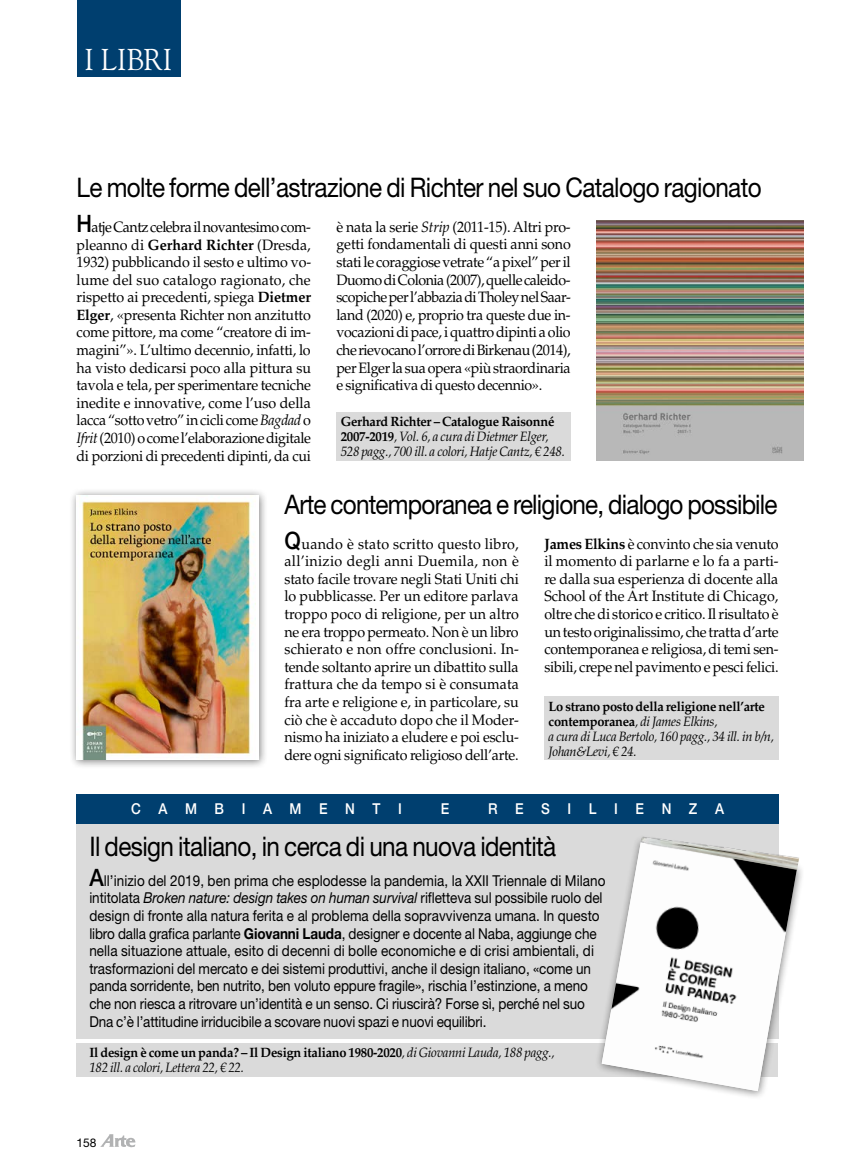
<style>
.page{position:relative;width:851px;height:1170px;background:#fff}
.page>*{position:absolute;margin:0;border:0;box-sizing:border-box;transform-origin:0 0}
.t1{font:30px "Goudy Std";color:#fff;scale:.95 1}
.t2{font:27px "Helvetica Neue LT Std";letter-spacing:-.025em;color:#000;scale:.9 1}
.t3{font:15px/17.5px "Palatino LT Std";letter-spacing:-.02em;color:#000;text-align:justify;scale:.95 1}
.t4{font:15px/17.5px "Helvetica Neue LT Std";letter-spacing:-.005em;color:#000;scale:.9 1}
.t5{font:500 15px "Helvetica Neue LT Std";letter-spacing:1.3em;color:#fff;scale:.9 1}
.t6{font:italic 13.5px/15px "Palatino LT Std";letter-spacing:-.02em;color:#000;scale:.95 1}
.t7{font:12px "Helvetica Neue LT Std";color:#000}
.s1{font-family:"Helvetica Neue LT Std";font-weight:500;font-size:24px}
.s2{font-weight:700}
.s3{font-style:italic}
.s4{font-weight:700;font-style:normal}
.s5{font-weight:500;font-size:24px}
</style>
<div class="page">
<div style="left:69px;top:487px;width:199px;height:281px;background:#000;opacity:.5"></div>
<img style="left:77px;top:495px;width:179px;height:264px">
<img style="left:596px;top:221px;width:207px;height:239px">
<div style="left:77px;top:795px;width:701px;height:243px;background:#dadada"></div>
<div style="left:77px;top:1042px;width:701px;height:34px;background:#dadada"></div>
<div style="left:77px;top:794px;width:701px;height:29px;background:#003f6f"></div>
<div style="left:544px;top:696px;width:234px;height:63px;background:#dadada"></div>
<div style="left:594px;top:834px;width:211px;height:265px;background:#000;opacity:.5"></div>
<img style="left:601px;top:842px;width:195px;height:248px">
<div style="left:336px;top:412px;width:234px;height:48px;background:#dadada"></div>
<img style="left:640px;top:829px;width:159px;height:41px">
<svg style="left:100px;top:1134px;width:35px;height:13px"></svg>
<div style="left:77px;top:0;width:103px;height:77px;background:#003f6f"></div>
<h1 class="t1" style="left:84px;top:40px;width:94px">I LIBRI</h1>
<h2 class="t2" style="left:77px;top:171px;width:762px">Le molte forme dell’astrazione di Richter nel suo Catalogo ragionato</h2>
<p class="t3" style="left:77px;top:218px;width:248px"><span class="s1">H</span>atje Cantz celebra il novantesimo com&shy;pleanno di <span class="s2">Gerhard Richter</span> (Dresda, 1932) pubblicando il sesto e ultimo vo&shy;lume del suo catalogo ragionato, che rispetto ai precedenti, spiega <span class="s2">Dietmer Elger</span>, «presenta Richter non anzitutto come pittore, ma come “creatore di im&shy;magini”». L’ultimo decennio, infatti, lo ha visto dedicarsi poco alla pittura su tavola e tela, per sperimentare tecniche inedite e innovative, come l’uso della lacca “sotto vetro” in cicli come <span class="s3">Bagdad</span> o <span class="s3">Ifrit</span> (2010) o come l’elaborazione digitale di porzioni di precedenti dipinti, da cui</p>
<p class="t3" style="left:336px;top:218px;width:248px">è nata la serie <span class="s3">Strip</span> (2011-15). Altri pro&shy;getti fondamentali di questi anni sono stati le coraggiose vetrate “a pixel” per il Duomo di Colonia (2007), quelle caleido&shy;scopiche per l’abbazia di Tholey nel Saar&shy;land (2020) e, proprio tra queste due in&shy;vocazioni di pace, i quattro dipinti a olio che rievocano l’orrore di Birkenau (2014), per Elger la sua opera «più straordinaria e significativa di questo decennio».</p>
<p class="t6" style="left:340px;top:414px;width:237px"><span class="s4">Gerhard Richter – Catalogue Raisonné<br>2007-2019</span>, Vol. 6, a cura di Dietmer Elger,<br>528 pagg., 700 ill. a colori, Hatje Cantz, € 248.</p>
<h2 class="t2" style="left:284px;top:488px;width:549px">Arte contemporanea e religione, dialogo possibile</h2>
<p class="t3" style="left:284px;top:535px;width:248px"><span class="s1">Q</span>uando è stato scritto questo libro, all’inizio degli anni Duemila, non è stato facile trovare negli Stati Uniti chi lo pubblicasse. Per un editore parlava troppo poco di religione, per un altro ne era troppo permeato. Non è un libro schierato e non offre conclusioni. In&shy;tende soltanto aprire un dibattito sulla frattura che da tempo si è consumata fra arte e religione e, in particolare, su ciò che è accaduto dopo che il Moder&shy;nismo ha iniziato a eludere e poi esclu&shy;dere ogni significato religioso dell’arte.</p>
<p class="t3" style="left:544px;top:535px;width:248px"><span class="s2">James Elkins</span> è convinto che sia venuto il momento di parlarne e lo fa a parti&shy;re dalla sua esperienza di docente alla School of the Art Institute di Chicago, oltre che di storico e critico. Il risultato è un testo originalissimo, che tratta d’arte contemporanea e religiosa, di temi sen&shy;sibili, crepe nel pavimento e pesci felici.</p>
<p class="t6" style="left:548px;top:698px;width:239px"><span class="s4">Lo strano posto della religione nell’arte contemporanea</span>, di James Elkins,<br>a cura di Luca Bertolo, 160 pagg., 34 ill. in b/n, Johan&amp;Levi, € 24.</p>
<p class="t5" style="left:131px;top:800px;width:302px">CAMBIAMENTI</p>
<p class="t5" style="left:440px;top:800px;width:11px">E</p>
<p class="t5" style="left:488px;top:800px;width:263px">RESILIENZA</p>
<h2 class="t2" style="left:89px;top:830px;width:520px">Il design italiano, in cerca di una nuova identità</h2>
<p class="t4" style="left:89px;top:871px;width:575px"><span class="s5">A</span>ll’inizio del 2019, ben prima che esplodesse la pandemia, la XXII Triennale di Milano intitolata <span class="s3">Broken nature: design takes on human survival</span> rifletteva sul possibile ruolo del design di fronte alla natura ferita e al problema della sopravvivenza umana. In questo libro dalla grafica parlante <span class="s2">Giovanni Lauda</span>, designer e docente al Naba, aggiunge che nella situazione attuale, esito di decenni di bolle economiche e di crisi ambientali, di trasformazioni del mercato e dei sistemi produttivi, anche il design italiano, «come un panda sorridente, ben nutrito, ben voluto eppure fragile», rischia l’estinzione, a meno che non riesca a ritrovare un’identità e un senso. Ci riuscirà? Forse sì, perché nel suo Dna c’è l’attitudine irriducibile a scovare nuovi spazi e nuovi equilibri.</p>
<p class="t6" style="left:89px;top:1045px;width:491px"><span class="s4">Il design è come un panda? – Il Design italiano 1980-2020</span>, di Giovanni Lauda, 188 pagg.,<br>182 ill. a colori, Lettera 22, € 22.</p>
<p class="t7" style="left:77px;top:1135px;width:22px">158</p>
</div>
